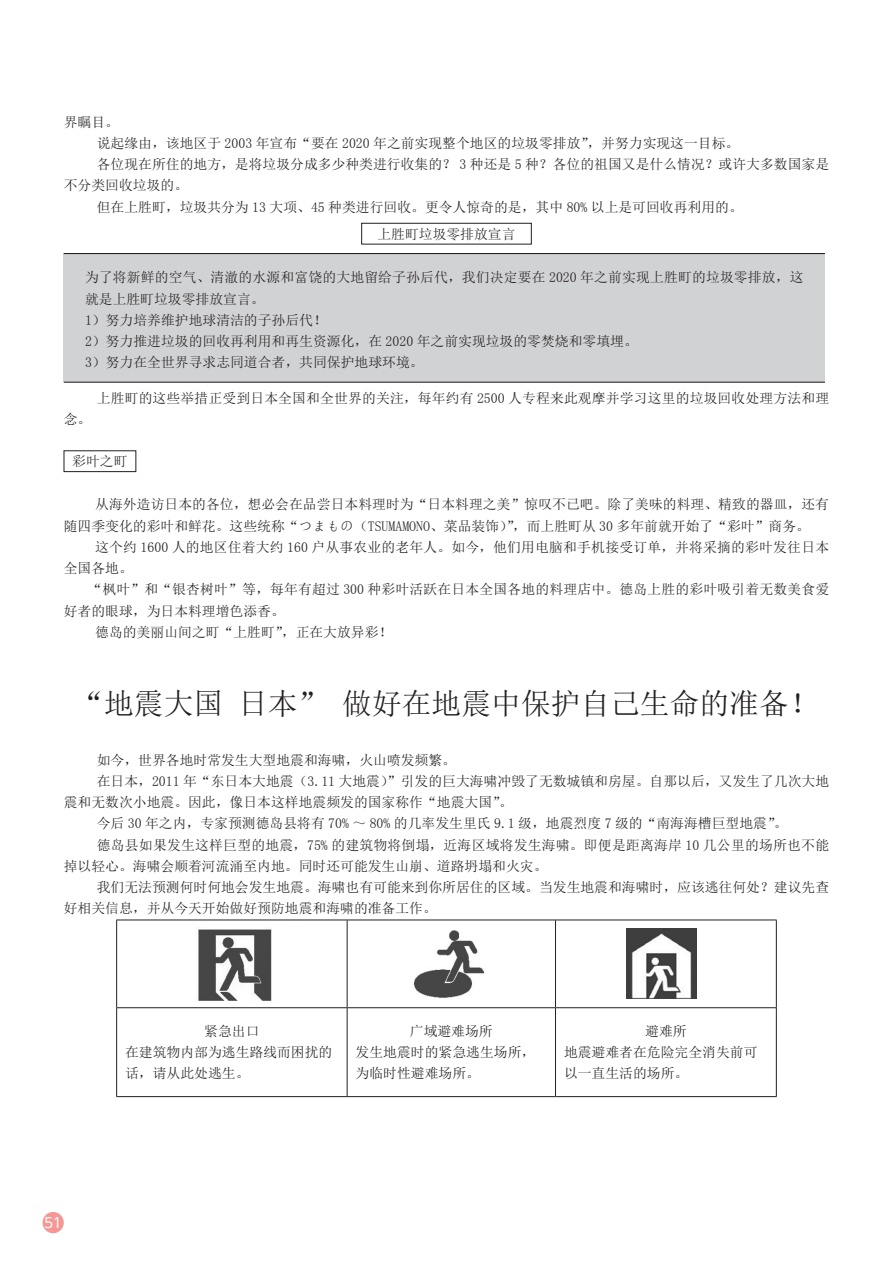
<style>
.page{position:relative;width:893px;height:1263px;background:#fff}
.page>*{position:absolute;margin:0;border:0;box-sizing:border-box;transform-origin:0 0}
.t1{font:29.7px "Sim Sun";color:#231f20}
.t2{font:13.8px/21.3px "Sim Sun";color:#231f20}
.t3{font:13.8px "MO Clear Tone SG";color:#fff}
</style>
<div class="page">
<div style="left:361px;top:223px;width:170px;height:21px;border:1px solid #231f20"></div>
<div style="left:64px;top:451px;width:72px;height:21px;border:1px solid #231f20"></div>
<hr style="left:116px;top:919px;width:231px;height:1px;background:#231f20">
<hr style="left:116px;top:920px;width:1px;height:87px;background:#231f20">
<hr style="left:347px;top:919px;width:208px;height:1px;background:#231f20">
<hr style="left:347px;top:920px;width:1px;height:87px;background:#231f20">
<hr style="left:555px;top:919px;width:222px;height:1px;background:#231f20">
<hr style="left:555px;top:920px;width:1px;height:87px;background:#231f20">
<hr style="left:776px;top:920px;width:1px;height:87px;background:#231f20">
<hr style="left:116px;top:1007px;width:231px;height:1px;background:#231f20">
<hr style="left:116px;top:1008px;width:1px;height:88px;background:#231f20">
<hr style="left:347px;top:1007px;width:208px;height:1px;background:#231f20">
<hr style="left:347px;top:1008px;width:1px;height:88px;background:#231f20">
<hr style="left:555px;top:1007px;width:222px;height:1px;background:#231f20">
<hr style="left:555px;top:1008px;width:1px;height:88px;background:#231f20">
<hr style="left:776px;top:1008px;width:1px;height:88px;background:#231f20">
<hr style="left:116px;top:1096px;width:231px;height:1px;background:#231f20">
<hr style="left:347px;top:1096px;width:208px;height:1px;background:#231f20">
<hr style="left:555px;top:1096px;width:222px;height:1px;background:#231f20">
<div style="left:64px;top:254px;width:761px;height:128px;background:#d1d2d4"></div>
<hr style="left:64px;top:253px;width:761px;height:1px;background:#231f20">
<hr style="left:64px;top:382px;width:761px;height:1px;background:#231f20">
<img style="left:198px;top:929px;width:74px;height:72px">
<img style="left:414px;top:930px;width:71px;height:68px">
<img style="left:626px;top:928px;width:71px;height:71px">
<div style="left:43px;top:1212px;width:21px;height:21px;background:#f59795;border-radius:50%"></div>
<p class="t2" style="left:64px;top:111px;width:57px">界瞩目。</p>
<p class="t2" style="left:97px;top:132px;width:644px">说起缘由，该地区于 2003 年宣布“要在 2020 年之前实现整个地区的垃圾零排放”，并努力实现这一目标。</p>
<p class="t2" style="left:97px;top:154px;width:734px">各位现在所住的地方，是将垃圾分成多少种类进行收集的？ 3 种还是 5 种？各位的祖国又是什么情况？或许大多数国家是</p>
<p class="t2" style="left:64px;top:175px;width:126px">不分类回收垃圾的。</p>
<p class="t2" style="left:97px;top:196px;width:648px">但在上胜町，垃圾共分为 13 大项、45 种类进行回收。更令人惊奇的是，其中 80% 以上是可回收再利用的。</p>
<p class="t2" style="left:377px;top:223px;width:140px">上胜町垃圾零排放宣言</p>
<p class="t2" style="left:85px;top:267px;width:720px">为了将新鲜的空气、清澈的水源和富饶的大地留给子孙后代，我们决定要在 2020 年之前实现上胜町的垃圾零排放，这就是上胜町垃圾零排放宣言。<br>1）努力培养维护地球清洁的子孙后代！<br>2）努力推进垃圾的回收再利用和再生资源化，在 2020 年之前实现垃圾的零焚烧和零填埋。<br>3）努力在全世界寻求志同道合者，共同保护地球环境。</p>
<p class="t2" style="left:97px;top:387px;width:734px">上胜町的这些举措正受到日本全国和全世界的关注，每年约有 2500 人专程来此观摩并学习这里的垃圾回收处理方法和理</p>
<p class="t2" style="left:64px;top:409px;width:29px">念。</p>
<p class="t2" style="left:72px;top:451px;width:57px">彩叶之町</p>
<p class="t2" style="left:64px;top:494px;width:767px;text-indent:31px">从海外造访日本的各位，想必会在品尝日本料理时为“日本料理之美”惊叹不已吧。除了美味的料理、精致的器皿，还有随四季变化的彩叶和鲜花。这些统称“つまもの（TSUMAMONO、菜品装饰）”，而上胜町从 30 多年前就开始了“彩叶”商务。</p>
<p class="t2" style="left:64px;top:536px;width:767px;text-indent:31px">这个约 1600 人的地区住着大约 160 户从事农业的老年人。如今，他们用电脑和手机接受订单，并将采摘的彩叶发往日本全国各地。</p>
<p class="t2" style="left:88px;top:579px;width:742px">“枫叶”和“银杏树叶”等，每年有超过 300 种彩叶活跃在日本全国各地的料理店中。德岛上胜的彩叶吸引着无数美食爱</p>
<p class="t2" style="left:64px;top:600px;width:223px">好者的眼球，为日本料理增色添香。</p>
<p class="t2" style="left:95px;top:621px;width:299px">德岛的美丽山间之町“上胜町”，正在大放异彩！</p>
<h1 class="t1" style="left:74px;top:689px;width:746px">“地震大国 日本”　做好在地震中保护自己生命的准备！</h1>
<p class="t2" style="left:97px;top:749px;width:361px">如今，世界各地时常发生大型地震和海啸，火山喷发频繁。</p>
<p class="t2" style="left:97px;top:770px;width:734px">在日本，2011 年“东日本大地震（3.11 大地震）”引发的巨大海啸冲毁了无数城镇和房屋。自那以后，又发生了几次大地</p>
<p class="t2" style="left:64px;top:791px;width:451px">震和无数次小地震。因此，像日本这样地震频发的国家称作“地震大国”。</p>
<p class="t2" style="left:97px;top:813px;width:692px">今后 30 年之内，专家预测德岛县将有 70% ～ 80% 的几率发生里氏 9.1 级，地震烈度 7 级的“南海海槽巨型地震”。</p>
<p class="t2" style="left:97px;top:834px;width:734px">德岛县如果发生这样巨型的地震，75% 的建筑物将倒塌，近海区域将发生海啸。即便是距离海岸 10 几公里的场所也不能</p>
<p class="t2" style="left:64px;top:855px;width:485px">掉以轻心。海啸会顺着河流涌至内地。同时还可能发生山崩、道路坍塌和火灾。</p>
<p class="t2" style="left:97px;top:876px;width:734px">我们无法预测何时何地会发生地震。海啸也有可能来到你所居住的区域。当发生地震和海啸时，应该逃往何处？建议先查</p>
<p class="t2" style="left:64px;top:898px;width:375px">好相关信息，并从今天开始做好预防地震和海啸的准备工作。</p>
<p class="t3" style="left:45px;top:1213px;width:19px">51</p>
<p class="t2" style="left:125px;top:1020px;width:209px;text-indent:79px">紧急出口<br>在建筑物内部为逃生路线而困扰的话，请从此处逃生。</p>
<p class="t2" style="left:356px;top:1020px;width:181px;text-indent:54px">广域避难场所<br>发生地震时的紧急逃生场所，为临时性避难场所。</p>
<p class="t2" style="left:564px;top:1020px;width:195px;text-indent:81px">避难所<br>地震避难者在危险完全消失前可以一直生活的场所。</p>
</div>
